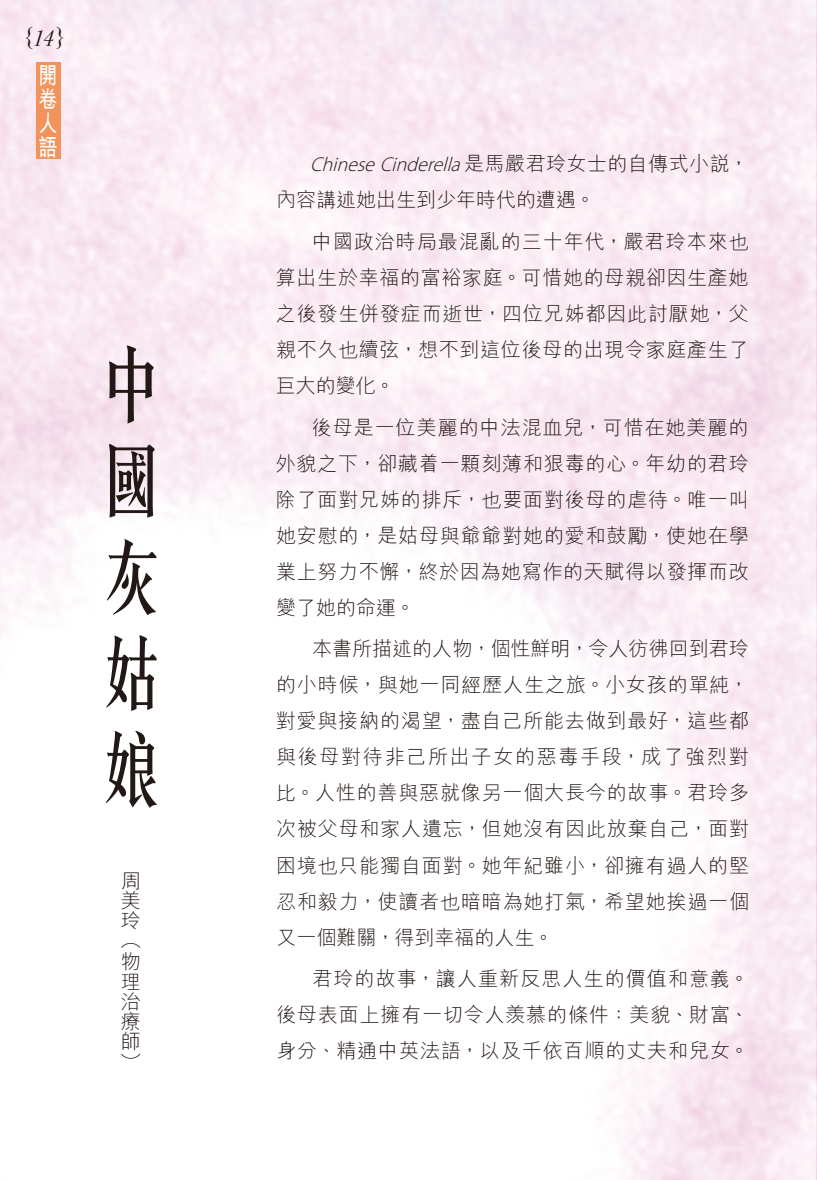
<style>
.page{position:relative;width:817px;height:1180px;background:#fff}
.page>*{position:absolute;margin:0;border:0;box-sizing:border-box;transform-origin:0 0}
.t1{font:500 80px/96px "C Song 3 HK";color:#221815;text-align:justify;scale:.8 1}
.t2{font:700 24px/24px "M Hei HK";color:#fff;text-align:justify;scale:.8 1}
.t3{font:italic 24px "Baskerville";color:#221815}
.t4{font:300 20px/36px "M Hei HK";letter-spacing:.04em;color:#221815;text-align:justify}
.t5{font:italic 300 20px "Myriad Pro";color:#221815}
.s1{font-family:"M Hei HK";font-style:normal}
</style>
<div class="page">
<img style="left:0;top:0;width:817px;height:1179px">
<div style="left:36px;top:62px;width:24px;height:96px;background:#f1935a"></div>
<p class="t3" style="left:23px;top:22px;width:44px">{14}</p>
<p class="t2" style="left:39px;top:61px;width:24px">開卷人語</p>
<h1 class="t1" style="left:99px;top:329px;width:82px">中國灰姑娘</h1>
<p class="t4" style="left:121px;top:870px;width:21px;line-height:20px">周美玲︵物理治療師︶</p>
<p class="t5" style="left:310px;top:152px;width:440px">Chinese Cinderella<span class="s1">是馬嚴君玲女士的自傳式小說，</span></p>
<p class="t4" style="left:312px;top:178px;width:438px;line-height:41.6px;text-indent:-36px">內容講述她出生到少年時代的遭遇。<br>中國政治時局最混亂的三十年代，嚴君玲本來也</p>
<p class="t4" style="left:276px;top:258px;width:474px">算出生於幸福的富裕家庭。可惜她的母親卻因生產她之後發生併發症而逝世，四位兄姊都因此討厭她，父親不久也續弦，想不到這位後母的出現令家庭產生了巨大的變化。</p>
<p class="t4" style="left:276px;top:408px;width:474px;text-indent:36px">後母是一位美麗的中法混血兒，可惜在她美麗的外貌之下，卻藏着一顆刻薄和狠毒的心。年幼的君玲除了面對兄姊的排斥，也要面對後母的虐待。唯一叫她安慰的，是姑母與爺爺對她的愛和鼓勵，使她在學業上努力不懈，終於因為她寫作的天賦得以發揮而改變了她的命運。</p>
<p class="t4" style="left:276px;top:630px;width:474px;text-indent:36px">本書所描述的人物，個性鮮明，令人彷彿回到君玲的小時候，與她一同經歷人生之旅。小女孩的單純，對愛與接納的渴望，盡自己所能去做到最好，這些都與後母對待非己所出子女的惡毒手段，成了強烈對比。人性的善與惡就像另一個大長今的故事。君玲多次被父母和家人遺忘，但她沒有因此放棄自己，面對困境也只能獨自面對。她年紀雖小，卻擁有過人的堅忍和毅力，使讀者也暗暗為她打氣，希望她挨過一個又一個難關，得到幸福的人生。</p>
<p class="t4" style="left:276px;top:959px;width:474px;text-indent:36px">君玲的故事，讓人重新反思人生的價值和意義。後母表面上擁有一切令人羨慕的條件：美貌、財富、身分、精通中英法語，以及千依百順的丈夫和兒女。</p>
</div>
